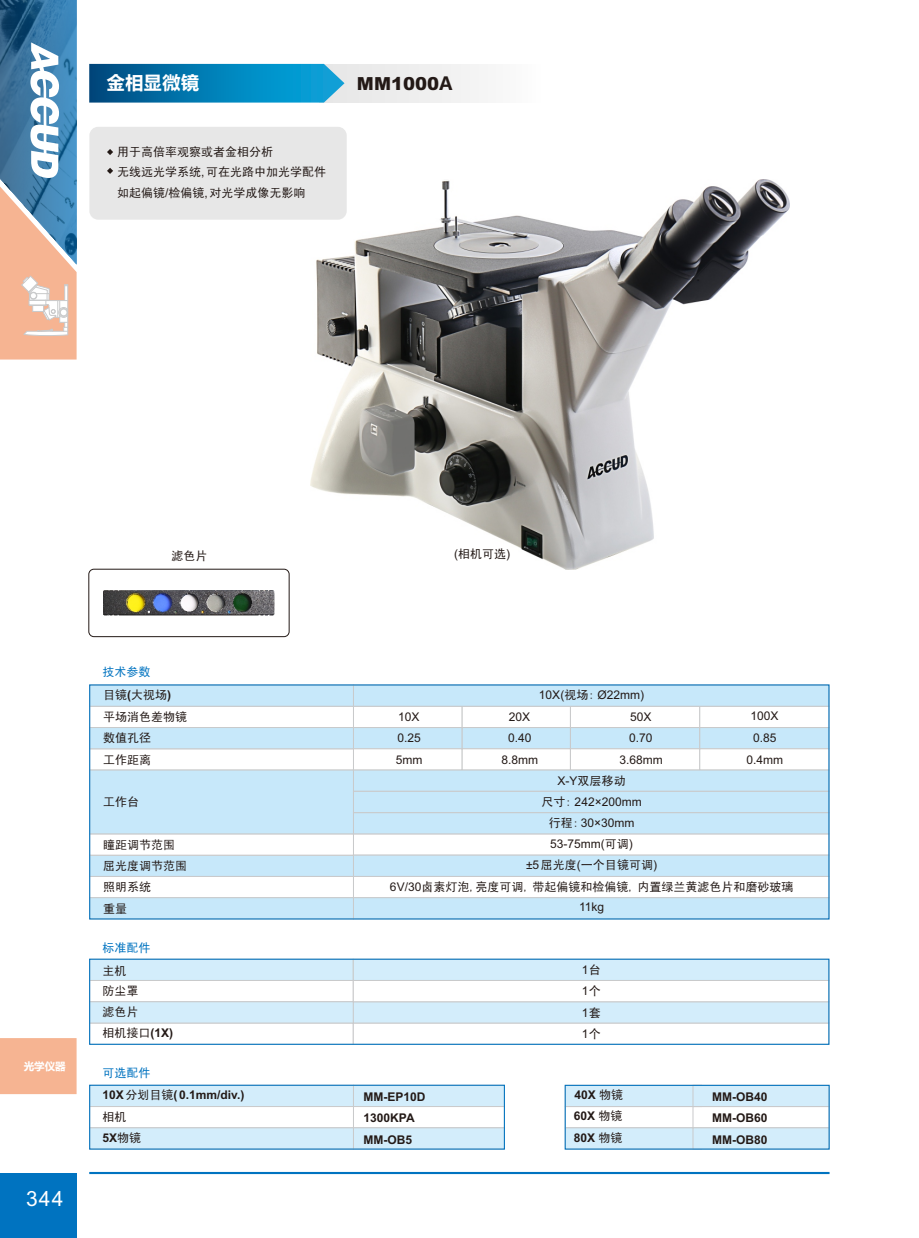
<style>
.page{position:relative;width:919px;height:1238px;background:#fff}
.page>*{position:absolute;margin:0;border:0;box-sizing:border-box;transform-origin:0 0}
.t1{font:21px "Arial";color:#fff}
.t2{font:900 18px "Arial";color:#231916}
.t3{font:700 18px "Microsoft Ya Hei";letter-spacing:.03em;color:#fff}
.t4{font:12px/20.2px "Sim Hei";color:#231916}
.t5{font:12px/21.3px "Arial";color:#231916;text-align:center}
.t6{font:700 12px/21.8px "Arial";color:#231916}
.t7{font:12px "Sim Hei";color:#0073c0}
.t8{font:700 10.5px "Microsoft Ya Hei";color:#fff}
.s1{font-family:"Microsoft Ya Hei";font-weight:700}
.s2{font-family:"Arial"}
.s3{font-family:"Arial";font-weight:700}
.s4{font-family:"Sim Hei"}
.s5{font-family:"Sim Hei";font-weight:400}
</style>
<div class="page">
<img style="left:310px;top:179px;width:479px;height:390px">
<hr style="left:89px;top:1171px;width:740px;height:2px;background:#0073c0">
<div style="left:319px;top:64px;width:221px;height:39px;background:#f0f0f0"></div>
<svg style="left:89px;top:64px;width:255px;height:39px;background:#0d81b5"></svg>
<div style="left:89px;top:127px;width:258px;height:93px;background:#e7e7e7;border-radius:9px"></div>
<svg style="left:107px;top:149px;width:6px;height:6px"></svg>
<svg style="left:107px;top:168px;width:6px;height:6px"></svg>
<svg style="left:91px;top:686px;width:736px;height:231px"></svg>
<svg style="left:91px;top:1086px;width:412px;height:61px"></svg>
<svg style="left:566px;top:1086px;width:261px;height:61px"></svg>
<div style="left:89px;top:1084px;width:416px;height:65px;border:1px solid #0073c0"></div>
<div style="left:564px;top:1084px;width:265px;height:65px;border:1px solid #0073c0"></div>
<img style="left:104px;top:590px;width:170px;height:25px">
<div style="left:88px;top:568px;width:201px;height:69px;border:1px solid #231916;border-radius:5px"></div>
<svg style="left:91px;top:960px;width:736px;height:82px"></svg>
<div style="left:89px;top:958px;width:740px;height:86px;border:1px solid #0073c0"></div>
<div style="left:0;top:1172px;width:76px;height:65px;background:#0073c0"></div>
<svg style="left:0;top:0;width:77px;height:359px;background:#929fac"></svg>
<hr style="left:67px;top:285px;width:1px;height:50px;background:#c9cacb">
<div style="left:0;top:1038px;width:77px;height:56px;background:#f6b492"></div>
<h2 class="t3" style="left:107px;top:74px;width:94px">金相显微镜</h2>
<h2 class="t2" style="left:357px;top:77px;width:97px">MM1000<span class="s1">A</span></h2>
<p class="t4" style="left:117px;top:141px;width:210px">用于高倍率观察或者金相分析<br>无线远光学系统<span class="s2">,</span> 可在光路中加光学配件</p>
<p class="t4" style="left:117px;top:183px;width:190px">如起偏镜<span class="s2">/</span>检偏镜<span class="s2">,</span> 对光学成像无影响</p>
<p class="t4" style="left:171px;top:545px;width:38px">滤色片</p>
<p class="t4" style="left:454px;top:543px;width:57px"><span class="s2">(</span>相机可选<span class="s2">)</span></p>
<p class="t8" style="left:24px;top:1061px;width:44px">光学仪器</p>
<h1 class="t1" style="left:26px;top:1190px;width:39px">344</h1>
<p class="t7" style="left:102px;top:665px;width:49px">技术参数</p>
<p class="t4" style="left:103px;top:684px;width:85px;line-height:21.9px">目镜<span class="s3">(</span>大视场<span class="s3">)<br></span>平场消色差物镜</p>
<p class="t4" style="left:103px;top:749px;width:49px">工作距离</p>
<p class="t4" style="left:103px;top:791px;width:37px">工作台</p>
<p class="t4" style="left:103px;top:728px;width:49px">数值孔径</p>
<p class="t5" style="left:539px;top:685px;width:107px">10X(<span class="s4">视场:</span> Ø22mm)</p>
<p class="t5" style="left:398px;top:707px;width:23px">10X</p>
<p class="t5" style="left:508px;top:707px;width:23px">20X</p>
<p class="t5" style="left:630px;top:707px;width:23px">50X</p>
<p class="t5" style="left:750px;top:706px;width:30px">100X</p>
<p class="t5" style="left:396px;top:728px;width:28px;text-align:left">0.25<br>5mm</p>
<p class="t5" style="left:501px;top:728px;width:38px">0.40<br>8.8mm</p>
<p class="t5" style="left:619px;top:728px;width:45px">0.70<br>3.68mm</p>
<p class="t5" style="left:746px;top:728px;width:38px">0.85<br>0.4mm</p>
<p class="t4" style="left:557px;top:770px;width:70px"><span class="s2">X-Y</span>双层移动</p>
<p class="t5" style="left:541px;top:792px;width:102px"><span class="s4">尺寸:</span> 242×200mm</p>
<p class="t5" style="left:549px;top:813px;width:87px"><span class="s4">行程:</span>30×30mm</p>
<p class="t4" style="left:103px;top:834px;width:73px">瞳距调节范围</p>
<p class="t5" style="left:550px;top:834px;width:84px">53-75mm(<span class="s4">可调</span>)</p>
<p class="t4" style="left:103px;top:855px;width:85px">屈光度调节范围</p>
<p class="t4" style="left:526px;top:855px;width:132px"><span class="s2">±5</span> 屈光度<span class="s2">(</span>一个目镜可调<span class="s2">)</span></p>
<p class="t4" style="left:103px;top:876px;width:49px">照明系统</p>
<p class="t4" style="left:390px;top:876px;width:405px"><span class="s2">6V/30</span>卤素灯泡,亮度可调, 带起偏镜和检偏镜, 内置绿兰黄滤色片和磨砂玻璃</p>
<p class="t4" style="left:103px;top:898px;width:25px">重量</p>
<p class="t5" style="left:579px;top:897px;width:27px">11kg</p>
<p class="t7" style="left:102px;top:941px;width:49px">标准配件</p>
<p class="t4" style="left:102px;top:960px;width:37px">主机防尘罩滤色片</p>
<p class="t5" style="left:582px;top:959px;width:20px;line-height:21.8px;text-align:justify">1<span class="s4">台</span>1<span class="s4">个</span>1<span class="s4">套</span></p>
<p class="t4" style="left:102px;top:1022px;width:72px">相机接口<span class="s3">(1X)</span></p>
<p class="t5" style="left:582px;top:1024px;width:20px">1<span class="s4">个</span></p>
<p class="t7" style="left:102px;top:1067px;width:49px">可选配件</p>
<p class="t6" style="left:102px;top:1084px;width:143px">10X <span class="s5">分划目镜</span>( 0.1mm/div.)</p>
<p class="t4" style="left:102px;top:1106px;width:25px">相机</p>
<p class="t6" style="left:102px;top:1128px;width:40px">5X<span class="s5">物镜</span></p>
<p class="t6" style="left:363px;top:1086px;width:64px">MM-EP10D<br>1300KPA<br>MM-OB5</p>
<p class="t6" style="left:574px;top:1084px;width:50px">40X <span class="s5">物镜</span></p>
<p class="t6" style="left:712px;top:1086px;width:57px;text-align:justify">MM-OB40<br>MM-OB60<br>MM-OB80</p>
<p class="t6" style="left:574px;top:1105px;width:50px">60X <span class="s5">物镜<br></span>80X <span class="s5">物镜</span></p>
</div>
